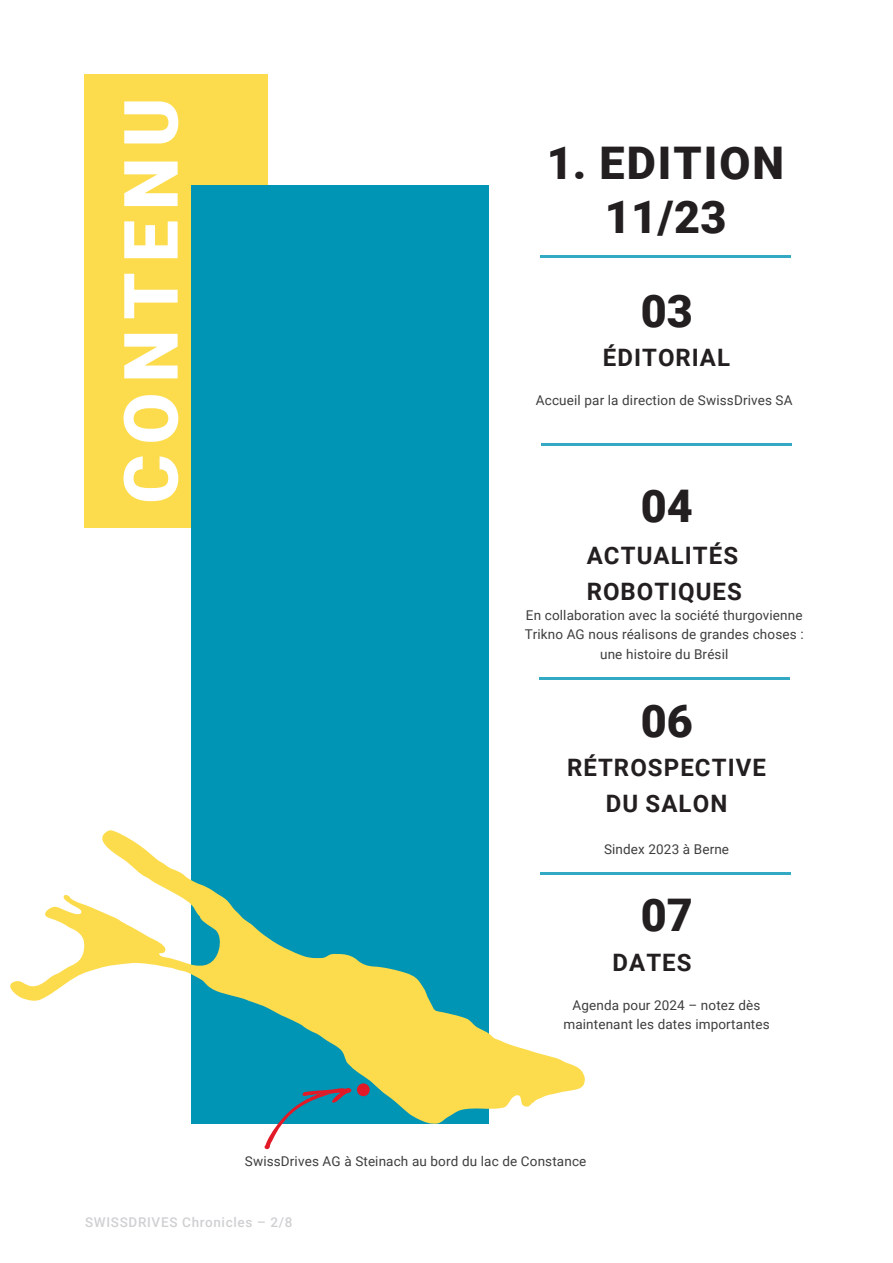
<style>
.page{position:relative;width:893px;height:1263px;background:#fff}
.page>*{position:absolute;margin:0;border:0;box-sizing:border-box;transform-origin:0 0}
.t1{font:900 75px "Roboto";letter-spacing:.135em;color:#fff}
.t2{font:900 45px/54px "Roboto";letter-spacing:.03em;color:#231f20;text-align:center}
.t3{font:700 24px/36px "Roboto";letter-spacing:.045em;color:#231f20}
.t4{font:13.5px/19.5px "Roboto";letter-spacing:.01em;color:#3e3e3f;text-align:center}
.t5{font:500 13.5px "Roboto";letter-spacing:.05em;color:#b0b1b5}
</style>
<div class="page">
<div style="left:85px;top:74px;width:183px;height:453px;background:#fcdc4d"></div>
<div style="left:191px;top:185px;width:298px;height:939px;background:#0094b5"></div>
<hr style="left:540px;top:255px;width:251px;height:3px;background:#0094b5">
<hr style="left:541px;top:443px;width:251px;height:2px;background:#0094b5">
<hr style="left:539px;top:677px;width:250px;height:2px;background:#0094b5">
<hr style="left:540px;top:872px;width:251px;height:2px;background:#0094b5">
<svg style="left:10px;top:830px;width:575px;height:294px"></svg>
<svg style="left:264px;top:1088px;width:88px;height:61px"></svg>
<div style="left:357px;top:1083px;width:13px;height:13px;background:#e21926;border-radius:50%"></div>
<h1 class="t1" style="left:98px;top:504px;width:408px;rotate:-90deg">CONTENU</h1>
<h2 class="t2" style="left:546px;top:134px;width:239px">1. EDITION<br>11/23</h2>
<h2 class="t2" style="left:640px;top:282px;width:54px">03</h2>
<h3 class="t3" style="left:603px;top:339px;width:129px">ÉDITORIAL</h3>
<p class="t4" style="left:536px;top:390px;width:258px">Accueil par la direction de SwissDrives SA</p>
<h2 class="t2" style="left:640px;top:477px;width:54px">04</h2>
<h3 class="t3" style="left:587px;top:537px;width:157px">ACTUALITÉS<br>ROBOTIQUES</h3>
<p class="t4" style="left:525px;top:604px;width:280px">En collaboration avec la société thurgovienne<br>Trikno AG nous réalisons de grandes choses : une histoire du Brésil</p>
<h2 class="t2" style="left:640px;top:692px;width:54px">06</h2>
<h3 class="t3" style="left:567px;top:748px;width:201px;text-align:center">RÉTROSPECTIVE<br>DU SALON</h3>
<p class="t4" style="left:604px;top:838px;width:127px">Sindex 2023 à Berne</p>
<h2 class="t2" style="left:640px;top:886px;width:54px">07</h2>
<h3 class="t3" style="left:612px;top:943px;width:81px">DATES</h3>
<p class="t4" style="left:563px;top:994px;width:208px">Agenda pour 2024 – notez dès maintenant les dates importantes</p>
<p class="t4" style="left:245px;top:1150px;width:343px">SwissDrives AG à Steinach au bord du lac de Constance</p>
<p class="t5" style="left:85px;top:1212px;width:209px">SWISSDRIVES Chronicles – 2/8</p>
</div>
